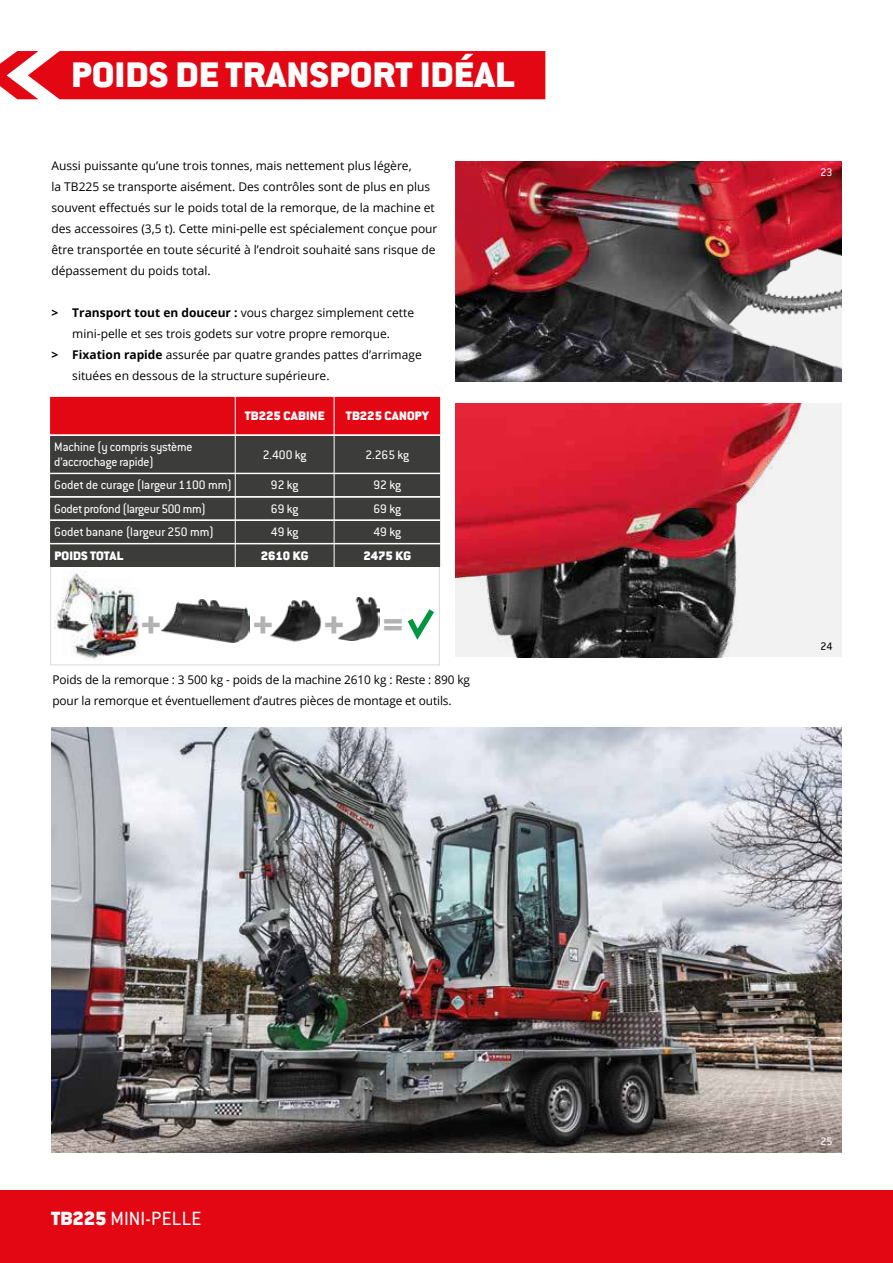
<style>
.page{position:relative;width:893px;height:1263px;background:#fff}
.page>*{position:absolute;margin:0;border:0;box-sizing:border-box;transform-origin:0 0}
.t1{font:39px "Conduit ITC Black";letter-spacing:.015em;color:#fff}
.t2{font:36.45px "Conduit ITC Black";color:#b3b2b2}
.t3{font:21px "Conduit ITC";letter-spacing:.02em;color:#fff}
.t4{font:13.5px/15px "Conduit ITC";letter-spacing:-.01em;color:#fff}
.t5{font:13.5px "Conduit ITC Black";letter-spacing:.005em;color:#fff}
.t6{font:12px/21px "Open Sans";color:#000}
.t7{font:12px "Conduit ITC";color:#fff}
.t8{font:12px "Conduit ITC";color:#000}
.s1{font-weight:700}
.s2{font-family:"Conduit ITC Black"}
</style>
<div class="page">
<div style="left:0;top:1191px;width:893px;height:72px;background:#e30613"></div>
<div style="left:0;top:51px;width:545px;height:48px;background:#e30613"></div>
<hr style="left:50px;top:549px;width:1px;height:116px;background:#dadada">
<hr style="left:50px;top:664px;width:390px;height:1px;background:#dadada">
<hr style="left:439px;top:549px;width:1px;height:117px;background:#dadada">
<img style="left:51px;top:727px;width:791px;height:425px">
<img style="left:455px;top:162px;width:387px;height:219px">
<img style="left:455px;top:403px;width:387px;height:254px">
<img style="left:54px;top:570px;width:86px;height:89px">
<div style="left:50px;top:397px;width:390px;height:38px;background:#e30613"></div>
<div style="left:50px;top:436px;width:390px;height:131px;background:#3c3c3b"></div>
<hr style="left:235px;top:397px;width:1px;height:38px;background:#fff">
<hr style="left:334px;top:397px;width:1px;height:38px;background:#fff">
<hr style="left:235px;top:435px;width:1px;height:38px;background:#fff">
<svg style="left:235px;top:474px;width:1px;height:93px"></svg>
<hr style="left:50px;top:473px;width:185px;height:1px;background:#fff">
<hr style="left:235px;top:473px;width:99px;height:1px;background:#fff">
<hr style="left:334px;top:473px;width:106px;height:1px;background:#fff">
<hr style="left:50px;top:496px;width:185px;height:1px;background:#fff">
<hr style="left:50px;top:497px;width:185px;height:1px;background:#fff">
<hr style="left:235px;top:496px;width:99px;height:1px;background:#fff">
<hr style="left:235px;top:497px;width:99px;height:1px;background:#fff">
<hr style="left:334px;top:496px;width:106px;height:1px;background:#fff">
<hr style="left:334px;top:497px;width:106px;height:1px;background:#fff">
<hr style="left:50px;top:520px;width:185px;height:1px;background:#fff">
<hr style="left:235px;top:520px;width:99px;height:1px;background:#fff">
<hr style="left:334px;top:520px;width:106px;height:1px;background:#fff">
<hr style="left:50px;top:543px;width:185px;height:1px;background:#fff">
<hr style="left:235px;top:543px;width:99px;height:1px;background:#fff">
<hr style="left:334px;top:543px;width:106px;height:1px;background:#fff">
<hr style="left:334px;top:435px;width:1px;height:38px;background:#fff">
<svg style="left:334px;top:474px;width:1px;height:93px"></svg>
<img style="left:339px;top:598px;width:40px;height:42px">
<img style="left:161px;top:599px;width:89px;height:44px">
<img style="left:270px;top:600px;width:52px;height:42px">
<svg style="left:407px;top:609px;width:27px;height:31px"></svg>
<h1 class="t1" style="left:72px;top:52px;width:445px">POIDS DE TRANSPORT IDÉAL</h1>
<p class="t6" style="left:51px;top:154px;width:388px">Aussi puissante qu’une trois tonnes, mais nettement plus légère,<br>la TB225 se transporte aisément. Des contrôles sont de plus en plus souvent effectués sur le poids total de la remorque, de la machine et des accessoires (3,5 t). Cette mini-pelle est spécialement conçue pour être transportée en toute sécurité à l’endroit souhaité sans risque de dépassement du poids total.</p>
<p class="t6" style="left:51px;top:301px;width:364px"><span class="s1">&gt; Transport tout en douceur :</span> vous chargez simplement cette</p>
<p class="t6" style="left:72px;top:322px;width:319px">mini-pelle et ses trois godets sur votre propre remorque.</p>
<p class="t6" style="left:51px;top:343px;width:372px"><span class="s1">&gt; Fixation rapide</span> assurée par quatre grandes pattes d’arrimage</p>
<p class="t6" style="left:72px;top:364px;width:259px">situées en dessous de la structure supérieure.</p>
<p class="t5" style="left:245px;top:408px;width:81px">TB225 CABINE</p>
<p class="t5" style="left:346px;top:408px;width:84px">TB225 CANOPY</p>
<p class="t4" style="left:54px;top:439px;width:140px">Machine (y compris système d’accrochage rapide)</p>
<p class="t4" style="left:263px;top:446px;width:45px">2.400 kg</p>
<p class="t4" style="left:365px;top:446px;width:45px">2.265 kg</p>
<p class="t4" style="left:54px;top:477px;width:179px">Godet de curage (largeur 1100 mm)</p>
<p class="t4" style="left:271px;top:477px;width:29px">92 kg</p>
<p class="t4" style="left:373px;top:477px;width:29px">92 kg</p>
<p class="t4" style="left:54px;top:501px;width:153px">Godet profond (largeur 500 mm)</p>
<p class="t4" style="left:271px;top:501px;width:29px">69 kg</p>
<p class="t4" style="left:373px;top:501px;width:29px">69 kg</p>
<p class="t4" style="left:54px;top:524px;width:161px">Godet banane (largeur 250 mm)</p>
<p class="t4" style="left:271px;top:524px;width:29px">49 kg</p>
<p class="t4" style="left:373px;top:524px;width:29px">49 kg</p>
<p class="t5" style="left:54px;top:547px;width:71px">POIDS TOTAL</p>
<p class="t5" style="left:261px;top:547px;width:49px">2610 KG</p>
<p class="t5" style="left:363px;top:547px;width:49px">2475 KG</p>
<h2 class="t2" style="left:141px;top:600px;width:21px">+</h2>
<h2 class="t2" style="left:253px;top:600px;width:21px">+</h2>
<h2 class="t2" style="left:324px;top:600px;width:80px">+ =</h2>
<p class="t6" style="left:52px;top:669px;width:419px">Poids de la remorque : 3 500 kg - poids de la machine 2610 kg : Reste : 890 kg pour la remorque et éventuellement d’autres pièces de montage et outils.</p>
<h3 class="t3" style="left:51px;top:1206px;width:152px"><span class="s2">TB225</span> MINI-PELLE</h3>
<p class="t7" style="left:820px;top:165px;width:14px">23</p>
<p class="t8" style="left:820px;top:638px;width:14px">24</p>
<p class="t7" style="left:820px;top:1134px;width:14px">25</p>
</div>
